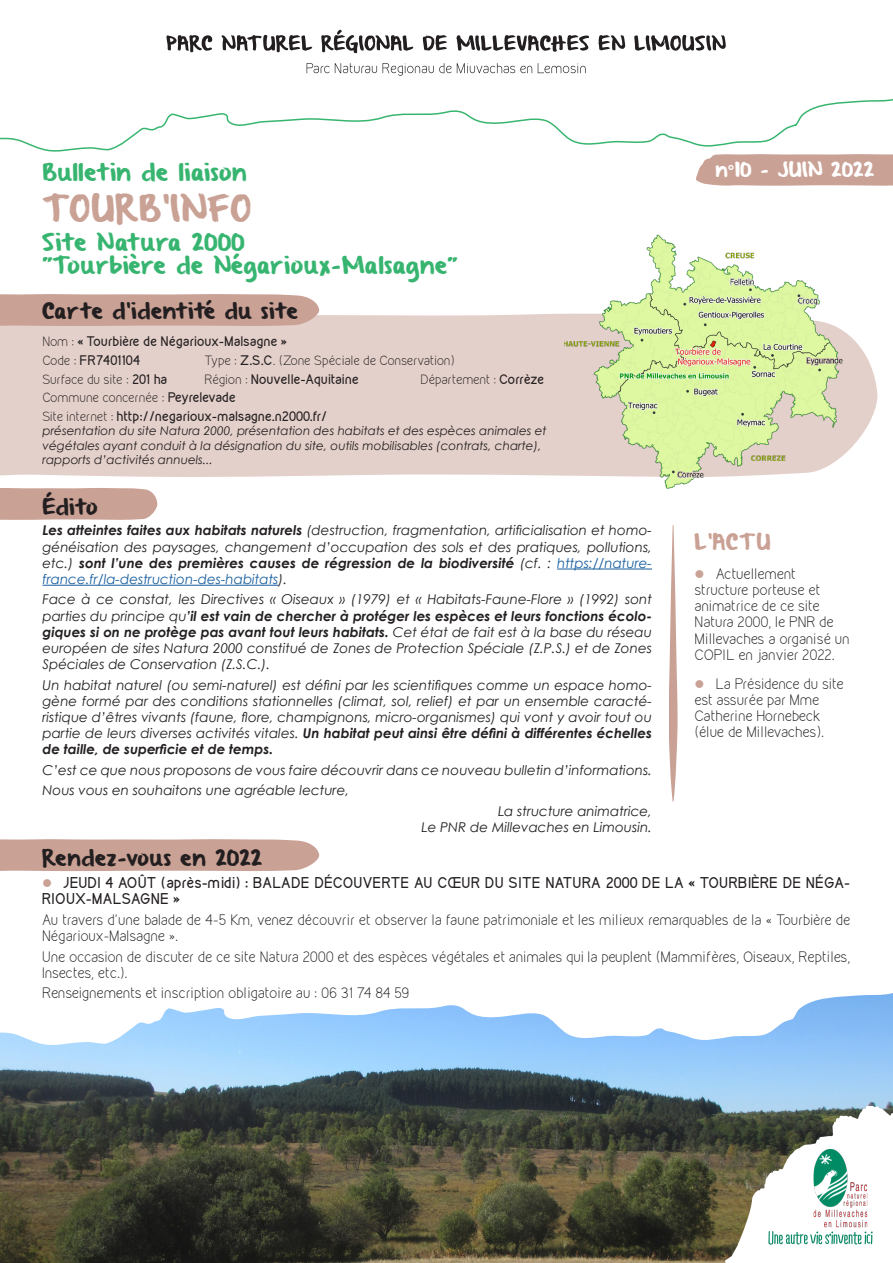
<style>
.page{position:relative;width:893px;height:1263px;background:#fff}
.page>*{position:absolute;margin:0;border:0;box-sizing:border-box;transform-origin:0 0}
.titre{font:30px "From Where You Are";color:#caa195}
.sous_titre{font:19.5px "From Where You Are";letter-spacing:.025em;color:#37b570}
.titre_2_bis{font:18px "From Where You Are";letter-spacing:.035em;color:#231f20}
.t1{font:18px "From Where You Are";color:#caa195}
.num___mois{font:16.5px "From Where You Are";color:#fff}
.edito{font:italic 13.5px/16.2px "Century Gothic";color:#231f20;text-align:justify}
.texte{font:300 13.5px/16.2px "Kirvy";color:#231f20}
.t2{font:700 13.5px/16.2px "Kirvy";color:#231f20}
.carte_identité{font:italic 12px/14.4px "Century Gothic";color:#231f20}
.carte_identité-2{font:700 12px "Kirvy";color:#231f20}
.carte_identité-3{font:300 12px "Kirvy";color:#231f20}
.s1{font-weight:300}
.s2{font-weight:700}
.s3{color:#175d9e}
.s4{font-family:"Arial";font-weight:700}
</style>
<div class="page">
<img style="left:0;top:1046px;width:893px;height:217px">
<svg style="left:696px;top:154px;width:197px;height:32px;background:#cda69b"></svg>
<div style="left:0;top:314px;width:877px;height:163px;background:#e4d0ca"></div>
<svg style="left:0;top:294px;width:319px;height:32px;background:#cba398"></svg>
<svg style="left:0;top:29px;width:893px;height:123px"></svg>
<svg style="left:166px;top:30px;width:560px;height:23px"></svg>
<svg style="left:307px;top:63px;width:279px;height:13px"></svg>
<svg style="left:0;top:993px;width:893px;height:53px"></svg>
<svg style="left:0;top:488px;width:157px;height:32px;background:#cca599"></svg>
<svg style="left:725px;top:1105px;width:168px;height:158px"></svg>
<hr style="left:557px;top:569px;width:95px;height:1px;background:#175d9e">
<hr style="left:43px;top:585px;width:236px;height:1px;background:#175d9e">
<svg style="left:0;top:839px;width:319px;height:32px;background:#cca499"></svg>
<svg style="left:669px;top:525px;width:8px;height:276px"></svg>
<img style="left:564px;top:234px;width:301px;height:255px">
<p class="sous_titre" style="left:43px;top:163px;width:206px">Bulletin de liaison</p>
<p class="titre" style="left:43px;top:194px;width:210px">TOURB’INFO</p>
<p class="sous_titre" style="left:42px;top:233px;width:204px">Site Natura 2000</p>
<p class="sous_titre" style="left:42px;top:256px;width:417px">"Tourbière de Négarioux-Malsagne"</p>
<p class="titre_2_bis" style="left:42px;top:302px;width:257px">Carte d’identité du site</p>
<p class="carte_identité-2" style="left:43px;top:333px;width:246px"><span class="s1">Nom :</span> « Tourbière de Négarioux-Malsagne »</p>
<p class="carte_identité-2" style="left:43px;top:352px;width:99px"><span class="s1">Code :</span> FR7401104</p>
<p class="carte_identité-3" style="left:205px;top:353px;width:252px">Type : <span class="s2">Z.S.C</span>. (Zone Spéciale de Conservation)</p>
<p class="carte_identité-3" style="left:43px;top:372px;width:127px">Surface du site : <span class="s2">201 ha</span></p>
<p class="carte_identité-2" style="left:205px;top:370px;width:156px"><span class="s1">Région :</span> Nouvelle-Aquitaine</p>
<p class="carte_identité-3" style="left:421px;top:372px;width:126px">Département : <span class="s2">Corrèze</span></p>
<p class="carte_identité-3" style="left:43px;top:390px;width:195px">Commune concernée : <span class="s2">Peyrelevade</span></p>
<p class="carte_identité-2" style="left:43px;top:408px;width:287px"><span class="s1">Site internet :</span> http://negarioux-malsagne.n2000.fr/</p>
<p class="carte_identité" style="left:43px;top:424px;width:506px">présentation du site Natura 2000, présentation des habitats et des espèces animales et végétales ayant conduit à la désignation du site, outils mobilisables (contrats, charte), rapports d’activités annuels...</p>
<p class="titre_2_bis" style="left:42px;top:498px;width:57px">Édito</p>
<p class="edito" style="left:43px;top:522px;width:611px"><span class="s2">Les atteintes faites aux habitats naturels</span> (destruction, fragmentation, artificialisation et homo&shy;généisation des paysages, changement d’occupation des sols et des pratiques, pollutions, etc.) <span class="s2">sont l’une des premières causes de régression de la biodiversité</span> (cf. : <span class="s3">https://nature&shy;france.fr/la-destruction-des-habitats</span>).</p>
<p class="edito" style="left:43px;top:591px;width:611px">Face à ce constat, les Directives « Oiseaux » (1979) et « Habitats-Faune-Flore » (1992) sont parties du principe qu<span class="s2">’il est vain de chercher à protéger les espèces et leurs fonctions écolo&shy;giques si on ne protège pas avant tout leurs habitats.</span> Cet état de fait est à la base du réseau européen de sites Natura 2000 constitué de Zones de Protection Spéciale (Z.P.S.) et de Zones Spéciales de Conservation (Z.S.C.).</p>
<p class="edito" style="left:43px;top:676px;width:611px">Un habitat naturel (ou semi-naturel) est défini par les scientifiques comme un espace homo&shy;gène formé par des conditions stationnelles (climat, sol, relief) et par un ensemble caracté&shy;ristique d’êtres vivants (faune, flore, champignons, micro-organismes) qui vont y avoir tout ou partie de leurs diverses activités vitales. <span class="s2">Un habitat peut ainsi être défini à différentes échelles de taille, de superficie et de temps.</span></p>
<p class="edito" style="left:43px;top:762px;width:611px">C’est ce que nous proposons de vous faire découvrir dans ce nouveau bulletin d’informations.</p>
<p class="edito" style="left:43px;top:782px;width:308px">Nous vous en souhaitons une agréable lecture,</p>
<p class="edito" style="left:498px;top:803px;width:156px">La structure animatrice,</p>
<p class="edito" style="left:422px;top:819px;width:232px">Le PNR de Millevaches en Limousin.</p>
<p class="num___mois" style="left:716px;top:162px;width:160px">n<span class="s4">°</span>10 - JUIN 2022</p>
<p class="t1" style="left:694px;top:533px;width:78px">L’ACTU</p>
<p class="texte" style="left:694px;top:566px;width:157px;text-indent:21px">Actuellement structure porteuse et animatrice de ce site<br>Natura 2000, le PNR de<br>Millevaches a organisé un<br>COPIL en janvier 2022.</p>
<p class="texte" style="left:694px;top:676px;width:151px;text-indent:21px">La Présidence du site est assurée par Mme<br>Catherine Hornebeck (élue de Millevaches).</p>
<p class="titre_2_bis" style="left:42px;top:849px;width:222px">Rendez-vous en 2022</p>
<p class="t2" style="left:42px;top:875px;width:810px;text-indent:21px">JEUDI 4 AOÛT (après-midi) : BALADE DÉCOUVERTE AU CŒUR DU SITE NATURA 2000 DE LA « TOURBIÈRE DE NÉGA-<br>RIOUX-MALSAGNE »</p>
<p class="texte" style="left:42px;top:912px;width:810px">Au travers d’une balade de 4-5 Km, venez découvrir et observer la faune patrimoniale et les milieux remarquables de la « Tourbière de<br>Négarioux-Malsagne ».</p>
<p class="texte" style="left:42px;top:948px;width:810px">Une occasion de discuter de ce site Natura 2000 et des espèces végétales et animales qui la peuplent (Mammifères, Oiseaux, Reptiles,<br>Insectes, etc.).</p>
<p class="texte" style="left:42px;top:985px;width:369px">Renseignements et inscription obligatoire au : 06 31 74 84 59</p>
</div>
